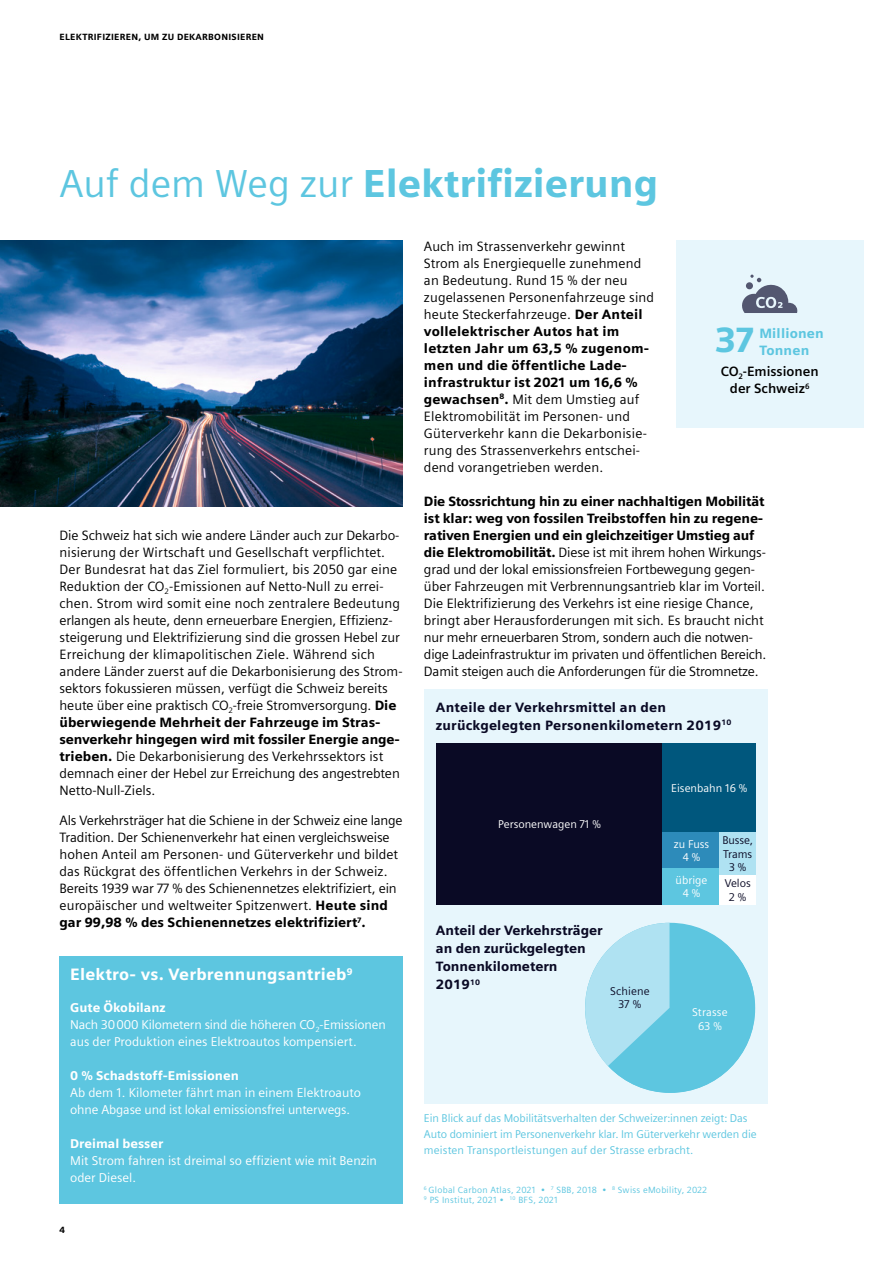
<style>
.page{position:relative;width:893px;height:1263px;background:#fff}
.page>*{position:absolute;margin:0;border:0;box-sizing:border-box;transform-origin:0 0}
.t1{font:900 39px "Siemens Sans";color:#5dc6e0}
.t2{font:900 35.1px "Siemens Sans";color:#5dc6e0}
.t3{font:900 16.5px "Siemens Sans";letter-spacing:.015em;color:#fff}
.t4{font:13.5px/17px "Siemens Sans";color:#000}
.t5{font:900 13.5px/18px "Siemens Sans";color:#0a0a25}
.t6{font:700 13.5px/17px "Siemens Sans";color:#000;text-align:center}
.t7{font:900 13.5px/17px "Siemens Sans";letter-spacing:.015em;color:#5dc6e0}
.t8{font:12.75px/17px "Siemens Sans";color:#fff}
.t9{font:900 12.75px "Siemens Sans";color:#fff}
.t10{font:11.25px/15.9px "Siemens Sans";letter-spacing:-.01em;color:#5dc6e0}
.t11{font:11.25px/13.5px "Siemens Sans";color:#fff;text-align:center}
.t12{font:11.25px/13.5px "Siemens Sans";color:#0a0a25;text-align:center}
.t13{font:9px/10.6px "Siemens Sans";letter-spacing:.03em;color:#5dc6e0}
.t14{font:900 9px "Siemens Sans";letter-spacing:.03em;color:#000}
.s1{font-weight:400}
.s2{font-weight:900}
</style>
<div class="page">
<div style="left:424px;top:689px;width:343px;height:414px;background:#e7f6fc"></div>
<img style="left:0;top:240px;width:403px;height:266px">
<div style="left:60px;top:956px;width:343px;height:247px;background:#5dc6e0"></div>
<div style="left:436px;top:743px;width:227px;height:162px;background:#0a0a25"></div>
<div style="left:663px;top:743px;width:93px;height:89px;background:#00577d"></div>
<div style="left:663px;top:832px;width:57px;height:36px;background:#2d8bba"></div>
<div style="left:663px;top:868px;width:57px;height:37px;background:#5dc6e0"></div>
<div style="left:720px;top:832px;width:36px;height:44px;background:#afe2f2"></div>
<div style="left:720px;top:875px;width:36px;height:30px;background:#fff"></div>
<svg style="left:585px;top:923px;width:170px;height:170px"></svg>
<div style="left:676px;top:240px;width:187px;height:187px;background:#e7f6fc"></div>
<svg style="left:742px;top:275px;width:55px;height:38px"></svg>
<p class="t14" style="left:60px;top:32px;width:206px">ELEKTRIFIZIEREN, UM ZU DEKARBONISIEREN</p>
<h1 class="t1" style="left:60px;top:160px;width:601px"><span class="s1">Auf dem Weg zur</span> Elektrifizierung</h1>
<p class="t4" style="left:60px;top:527px;width:344px">Die Schweiz hat sich wie andere Länder auch zur Dekarbo&shy;nisierung der Wirtschaft und Gesellschaft verpflichtet.<br>Der Bundesrat hat das Ziel formuliert, bis 2050 gar eine Reduktion der CO<sub>2</sub>-Emissionen auf Netto-Null zu errei&shy;chen. Strom wird somit eine noch zentralere Bedeutung erlangen als heute, denn erneuerbare Energien, Effizienz&shy;steigerung und Elektrifizierung sind die grossen Hebel zur Erreichung der klimapolitischen Ziele. Während sich andere Länder zuerst auf die Dekarbonisierung des Strom&shy;sektors fokussieren müssen, verfügt die Schweiz bereits heute über eine praktisch CO<sub>2</sub>-freie Stromversorgung. <span class="s2">Die überwiegende Mehrheit der Fahrzeuge im Stras&shy;senverkehr hingegen wird mit fossiler Energie ange&shy;trieben.</span> Die Dekarbonisierung des Verkehrssektors ist demnach einer der Hebel zur Erreichung des angestrebten Netto-Null-Ziels.</p>
<p class="t4" style="left:60px;top:812px;width:345px">Als Verkehrsträger hat die Schiene in der Schweiz eine lange Tradition. Der Schienenverkehr hat einen vergleichsweise hohen Anteil am Personen- und Güterverkehr und bildet das Rückgrat des öffentlichen Verkehrs in der Schweiz.<br>Bereits 1939 war 77 % des Schienennetzes elektrifiziert, ein europäischer und weltweiter Spitzenwert. <span class="s2">Heute sind gar 99,98 % des Schienennetzes elektrifiziert</span><sup>7</sup><span class="s2">.</span></p>
<p class="t3" style="left:70px;top:965px;width:284px">Elektro- vs. Verbrennungsantrieb<sup>9</sup></p>
<p class="t8" style="left:70px;top:999px;width:317px"><span class="s2">Gute Ökobilanz<br></span>Nach 30000 Kilometern sind die höheren CO<sub>2</sub>-Emissionen aus der Produktion eines Elektroautos kompensiert.</p>
<p class="t9" style="left:70px;top:1068px;width:170px">0 % Schadstoff-Emissionen</p>
<p class="t8" style="left:70px;top:1084px;width:292px">Ab dem 1. Kilometer fährt man in einem Elektroauto ohne Abgase und ist lokal emissionsfrei unterwegs.</p>
<p class="t9" style="left:70px;top:1136px;width:95px">Dreimal besser</p>
<p class="t8" style="left:70px;top:1152px;width:308px">Mit Strom fahren ist dreimal so effizient wie mit Benzin oder Diesel.</p>
<p class="t14" style="left:60px;top:1225px;width:7px">4</p>
<p class="t4" style="left:424px;top:238px;width:232px">Auch im Strassenverkehr gewinnt Strom als Energiequelle zunehmend an Bedeutung. Rund 15 % der neu zugelassenen Personenfahrzeuge sind heute Steckerfahrzeuge. <span class="s2">Der Anteil vollelektrischer Autos hat im letzten Jahr um 63,5 % zugenom&shy;men und die öffentliche Lade&shy;infrastruktur ist 2021 um 16,6 % gewachsen</span><sup>8</sup><span class="s2">.</span> Mit dem Umstieg auf Elektromobilität im Personen- und Güterverkehr kann die Dekarbonisie&shy;rung des Strassenverkehrs entschei&shy;dend vorangetrieben werden.</p>
<p class="t4" style="left:424px;top:493px;width:344px"><span class="s2">Die Stossrichtung hin zu einer nachhaltigen Mobilität ist klar: weg von fossilen Treibstoffen hin zu regene&shy;rativen Energien und ein gleichzeitiger Umstieg auf die Elektromobilität.</span> Diese ist mit ihrem hohen Wirkungs&shy;grad und der lokal emissionsfreien Fortbewegung gegen&shy;über Fahrzeugen mit Verbrennungsantrieb klar im Vorteil.<br>Die Elektrifizierung des Verkehrs ist eine riesige Chance, bringt aber Herausforderungen mit sich. Es braucht nicht nur mehr erneuerbaren Strom, sondern auch die notwen&shy;dige Ladeinfrastruktur im privaten und öffentlichen Bereich.<br>Damit steigen auch die Anforderungen für die Stromnetze.</p>
<h2 class="t2" style="left:715px;top:319px;width:40px">37</h2>
<p class="t7" style="left:759px;top:325px;width:66px">Millionen<br>Tonnen</p>
<p class="t6" style="left:721px;top:363px;width:99px">CO<sub>2</sub>-Emissionen der Schweiz<sup>6</sup></p>
<p class="t5" style="left:436px;top:698px;width:297px">Anteile der Verkehrsmittel an den zurückgelegten Personenkilometern 2019<sup>10</sup></p>
<p class="t11" style="left:498px;top:817px;width:104px">Personenwagen 71 %</p>
<p class="t5" style="left:436px;top:921px;width:168px">Anteil der Verkehrsträger an den zurückgelegten<br>Tonnenkilometern<br>2019<sup>10</sup></p>
<p class="t12" style="left:610px;top:984px;width:41px">Schiene<br>37 %</p>
<p class="t11" style="left:671px;top:781px;width:78px">Eisenbahn 16 %</p>
<p class="t11" style="left:674px;top:837px;width:37px">zu Fuss<br>4 %</p>
<p class="t11" style="left:676px;top:873px;width:33px">übrige<br>4 %</p>
<p class="t12" style="left:722px;top:834px;width:32px">Busse,<br>Trams<br>3 %</p>
<p class="t12" style="left:725px;top:877px;width:28px">Velos<br>2 %</p>
<p class="t11" style="left:692px;top:1005px;width:37px">Strasse<br>63 %</p>
<p class="t10" style="left:424px;top:1110px;width:334px">Ein Blick auf das Mobilitätsverhalten der Schweizer:innen zeigt: Das<br>Auto dominiert im Personenverkehr klar. Im Güterverkehr werden die meisten Transportleistungen auf der Strasse erbracht.</p>
<p class="t13" style="left:424px;top:1184px;width:285px"><sup>6</sup> Global Carbon Atlas, 2021 • <sup>7</sup> SBB, 2018 • <sup>8</sup> Swiss eMobility, 2022<br><sup>9</sup> PS Institut, 2021 • <sup>10</sup> BFS, 2021</p>
</div>
